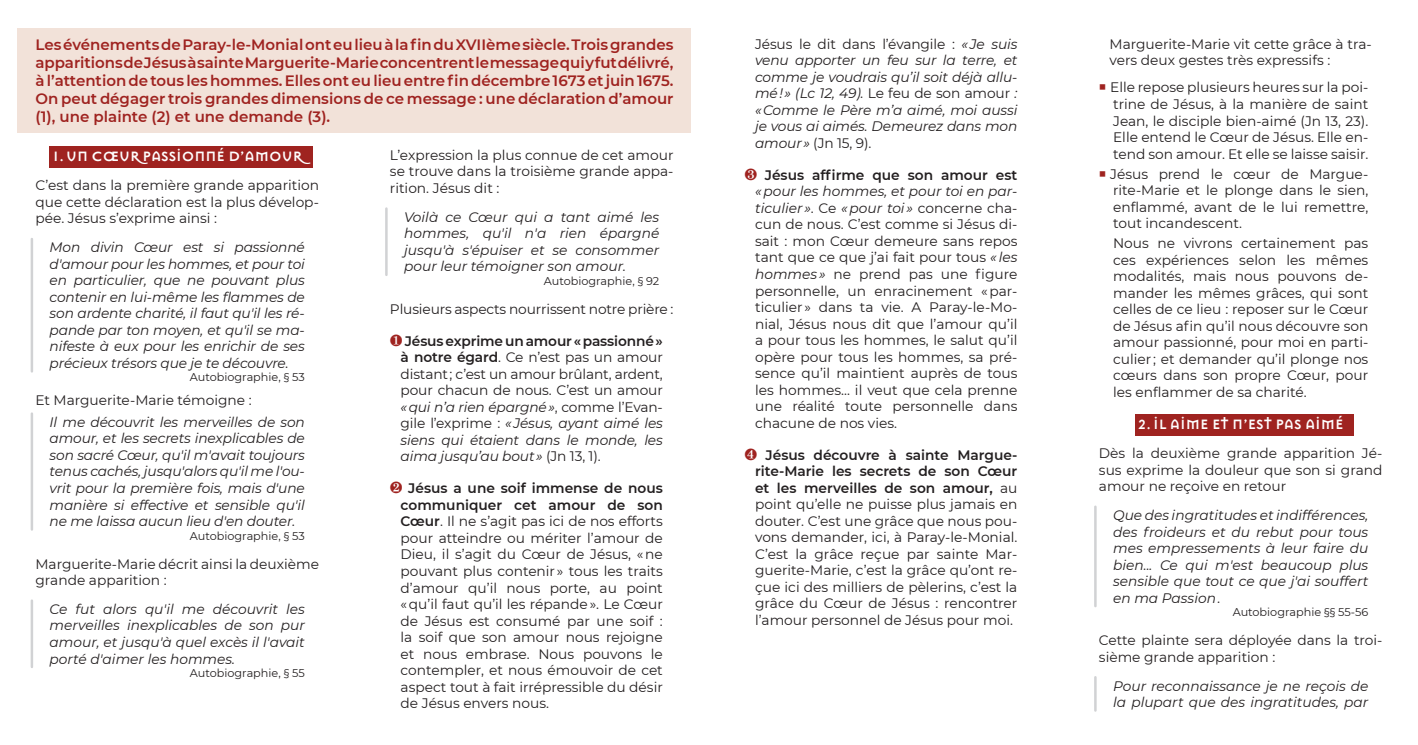
<style>
.page{position:relative;width:1418px;height:745px;background:#fff}
.page>*{position:absolute;margin:0;border:0;box-sizing:border-box;transform-origin:0 0}
.intro{font:600 15px/18px "Montserrat";color:#9f2320;text-align:justify}
.t1{font:700 15px "Mason Sans";color:#fff}
.p_puces_avec_num{font:13.75px/16.5px "Montserrat";color:#231f20;text-align:justify}
.autobio{font:italic 13.75px/16.5px "Montserrat";color:#231f20;text-align:justify}
.p_sans_écarts_puces{font:13.75px/16.5px "Montserrat";color:#231f20;text-align:justify}
.p_puces{font:italic 13.75px/16.5px "Montserrat";letter-spacing:-.01em;color:#231f20;text-align:justify}
.p_puces-2{font:13.75px/16.5px "Montserrat";color:#231f20}
.autobio_non_solidaire{font:italic 13.75px/16.5px "Montserrat";color:#231f20}
.p__sans_ecarts{font:13.75px "Montserrat";color:#231f20}
.autobio__signe{font:11.25px "Montserrat";color:#231f20}
.s1{font-weight:600}
.s2{font-style:italic}
.s3{color:#9f2320}
.s4{font-style:normal}
</style>
<div class="page">
<div style="left:18px;top:28px;width:673px;height:105px;background:#f2e2d9"></div>
<div style="left:49px;top:146px;width:263px;height:22px;background:#9f2320"></div>
<hr style="left:31px;top:239px;width:2px;height:132px;background:#d1d2d4">
<hr style="left:31px;top:413px;width:2px;height:116px;background:#d1d2d4">
<hr style="left:31px;top:600px;width:2px;height:66px;background:#d1d2d4">
<hr style="left:385px;top:208px;width:2px;height:67px;background:#d1d2d4">
<div style="left:1135px;top:414px;width:219px;height:21px;background:#9f2320"></div>
<hr style="left:1094px;top:506px;width:2px;height:99px;background:#d1d2d4">
<hr style="left:1094px;top:676px;width:2px;height:34px;background:#d1d2d4">
<p class="intro" style="left:35px;top:35px;width:639px">Les événements de Paray-le-Monial ont eu lieu à la fin du XVIIème siècle. Trois grandes apparitions de Jésus à sainte Marguerite-Marie concentrent le message qui y fut délivré, à l’attention de tous les hommes. Elles ont eu lieu entre fin décembre 1673 et juin 1675.<br>On peut dégager trois grandes dimensions de ce message : une déclaration d’amour (1), une plainte (2) et une demande (3).</p>
<p class="t1" style="left:53px;top:148px;width:259px">1.UN CŒURPASSIONNÉ D’AMOUR</p>
<p class="p_puces_avec_num" style="left:35px;top:176px;width:285px">C’est dans la première grande apparition que cette déclaration est la plus dévelop&shy;pée. Jésus s’exprime ainsi :</p>
<p class="autobio" style="left:50px;top:238px;width:257px">Mon divin Cœur est si passionné d'amour pour les hommes, et pour toi en particulier, que ne pouvant plus contenir en lui-même les flammes de son ardente charité, il faut qu'il les ré&shy;pande par ton moyen, et qu'il se ma&shy;nifeste à eux pour les enrichir de ses précieux trésors que je te découvre.</p>
<p class="autobio__signe" style="left:190px;top:369px;width:116px">Autobiographie, § 53</p>
<p class="p__sans_ecarts" style="left:35px;top:390px;width:218px">Et Marguerite-Marie témoigne :</p>
<p class="autobio" style="left:50px;top:413px;width:257px">Il me découvrit les merveilles de son amour, et les secrets inexplicables de son sacré Cœur, qu'il m'avait toujours tenus cachés, jusqu'alors qu'il me l'ou&shy;vrit pour la première fois, mais d'une manière si effective et sensible qu'il ne me laissa aucun lieu d'en douter.</p>
<p class="autobio__signe" style="left:190px;top:527px;width:116px">Autobiographie, § 53</p>
<p class="p_puces_avec_num" style="left:35px;top:554px;width:285px">Marguerite-Marie décrit ainsi la deuxième grande apparition :</p>
<p class="autobio" style="left:50px;top:600px;width:257px">Ce fut alors qu'il me découvrit les merveilles inexplicables de son pur amour, et jusqu'à quel excès il l'avait porté d'aimer les hommes.</p>
<p class="autobio__signe" style="left:190px;top:664px;width:116px">Autobiographie, § 55</p>
<p class="p_puces_avec_num" style="left:390px;top:146px;width:285px">L’expression la plus connue de cet amour se trouve dans la troisième grande appa&shy;rition. Jésus dit :</p>
<p class="autobio" style="left:404px;top:208px;width:257px">Voilà ce Cœur qui a tant aimé les hommes, qu'il n'a rien épargné jusqu'à s'épuiser et se consommer pour leur témoigner son amour.</p>
<p class="autobio__signe" style="left:544px;top:273px;width:117px">Autobiographie, § 92</p>
<p class="p_puces_avec_num" style="left:390px;top:300px;width:285px">Plusieurs aspects nourrissent notre prière :</p>
<p class="p_puces_avec_num" style="left:400px;top:332px;width:264px;text-indent:4px"><span class="s1">Jésus exprime un amour« passionné » à notre égard</span>. Ce n’est pas un amour distant ; c’est un amour brûlant, ardent, pour chacun de nous. C’est un amour <span class="s2">« qui n’a rien épargné »</span>, comme l’Evan&shy;gile l’exprime : <span class="s2">« Jésus, ayant aimé les siens qui étaient dans le monde, les aima jusqu’au bout »</span> (Jn 13, 1).</p>
<p class="p_puces_avec_num" style="left:400px;top:479px;width:264px;text-indent:-11px"><span class="s3">•</span> <span class="s1">Jésus a une soif immense de nous communiquer cet amour de son Cœur</span>. Il ne s’agit pas ici de nos efforts pour atteindre ou mériter l’amour de Dieu, il s’agit du Cœur de Jésus, « ne pouvant plus contenir » tous les traits d’amour qu’il nous porte, au point « qu’il faut qu’il les répande ». Le Cœur de Jésus est consumé par une soif : la soif que son amour nous rejoigne et nous embrase. Nous pouvons le contempler, et nous émouvoir de cet aspect tout à fait irrépressible du désir de Jésus envers nous.</p>
<p class="p_puces" style="left:755px;top:35px;width:264px"><span class="s4">Jésus le dit dans l’évangile :</span> « Je suis venu apporter un feu sur la terre, et comme je voudrais qu’il soit déjà allu&shy;mé ! » (Lc 12, 49). <span class="s4">Le feu de son amour</span> : « Comme le Père m’a aimé, moi aussi je vous ai aimés. Demeurez dans mon amour » <span class="s4">(Jn 15, 9).</span></p>
<p class="p_puces_avec_num" style="left:755px;top:166px;width:264px;text-indent:10px"><span class="s1">Jésus affirme que son amour est </span><span class="s2">« pour les hommes, et pour toi en par&shy;ticulier »</span>. Ce <span class="s2">« pour toi »</span> concerne cha&shy;cun de nous. C’est comme si Jésus di&shy;sait : mon Cœur demeure sans repos tant que ce que j’ai fait pour tous <span class="s2">« les hommes »</span> ne prend pas une figure personnelle, un enracinement « par&shy;ticulier » dans ta vie. A Paray-le-Mo&shy;nial, Jésus nous dit que l’amour qu’il a pour tous les hommes, le salut qu’il opère pour tous les hommes, sa pré&shy;sence qu’il maintient auprès de tous les hommes… il veut que cela prenne une réalité toute personnelle dans chacune de nos vies.</p>
<p class="p_puces_avec_num" style="left:755px;top:445px;width:264px;text-indent:10px"><span class="s1">Jésus découvre à sainte Margue&shy;rite-Marie les secrets de son Cœur et les merveilles de son amour,</span> au point qu’elle ne puisse plus jamais en douter. C’est une grâce que nous pou&shy;vons demander, ici, à Paray-le-Monial.<br>C’est la grâce reçue par sainte Mar&shy;guerite-Marie, c’est la grâce qu’ont re&shy;çue ici des milliers de pèlerins, c’est la grâce du Cœur de Jésus : rencontrer l’amour personnel de Jésus pour moi.</p>
<p class="p_puces-2" style="left:1109px;top:35px;width:264px">Marguerite-Marie vit cette grâce à tra&shy;vers deux gestes très expressifs :</p>
<p class="p_puces_avec_num" style="left:1110px;top:79px;width:260px">Elle repose plusieurs heures sur la poi&shy;trine de Jésus, à la manière de saint Jean, le disciple bien-aimé (Jn 13, 23).<br>Elle entend le Cœur de Jésus. Elle en&shy;tend son amour. Et elle se laisse saisir.</p>
<p class="p_puces_avec_num" style="left:1110px;top:165px;width:260px">Jésus prend le cœur de Margue&shy;rite-Marie et le plonge dans le sien, enflammé, avant de le lui remettre, tout incandescent.</p>
<p class="p_sans_écarts_puces" style="left:1113px;top:234px;width:257px">Nous ne vivrons certainement pas ces expériences selon les mêmes modalités, mais nous pouvons de&shy;mander les mêmes grâces, qui sont celles de ce lieu : reposer sur le Cœur de Jésus afin qu’il nous découvre son amour passionné, pour moi en parti&shy;culier ; et demander qu’il plonge nos cœurs dans son propre Cœur, pour les enflammer de sa charité.</p>
<p class="t1" style="left:1137px;top:415px;width:207px">2.IL AIME ET N’EST PAS AIMÉ</p>
<p class="p_puces_avec_num" style="left:1098px;top:444px;width:285px">Dès la deuxième grande apparition Jé&shy;sus exprime la douleur que son si grand amour ne reçoive en retour</p>
<p class="autobio" style="left:1113px;top:506px;width:257px">Que des ingratitudes et indifférences, des froideurs et du rebut pour tous mes empressements à leur faire du bien... Ce qui m'est beaucoup plus sensible que tout ce que j'ai souffert en ma Passion .</p>
<p class="autobio__signe" style="left:1232px;top:604px;width:137px">Autobiographie §§ 55-56</p>
<p class="p_puces_avec_num" style="left:1098px;top:631px;width:285px">Cette plainte sera déployée dans la troi&shy;sième grande apparition :</p>
<p class="autobio_non_solidaire" style="left:1113px;top:676px;width:257px">Pour reconnaissance je ne reçois de la plupart que des ingratitudes, par</p>
</div>
